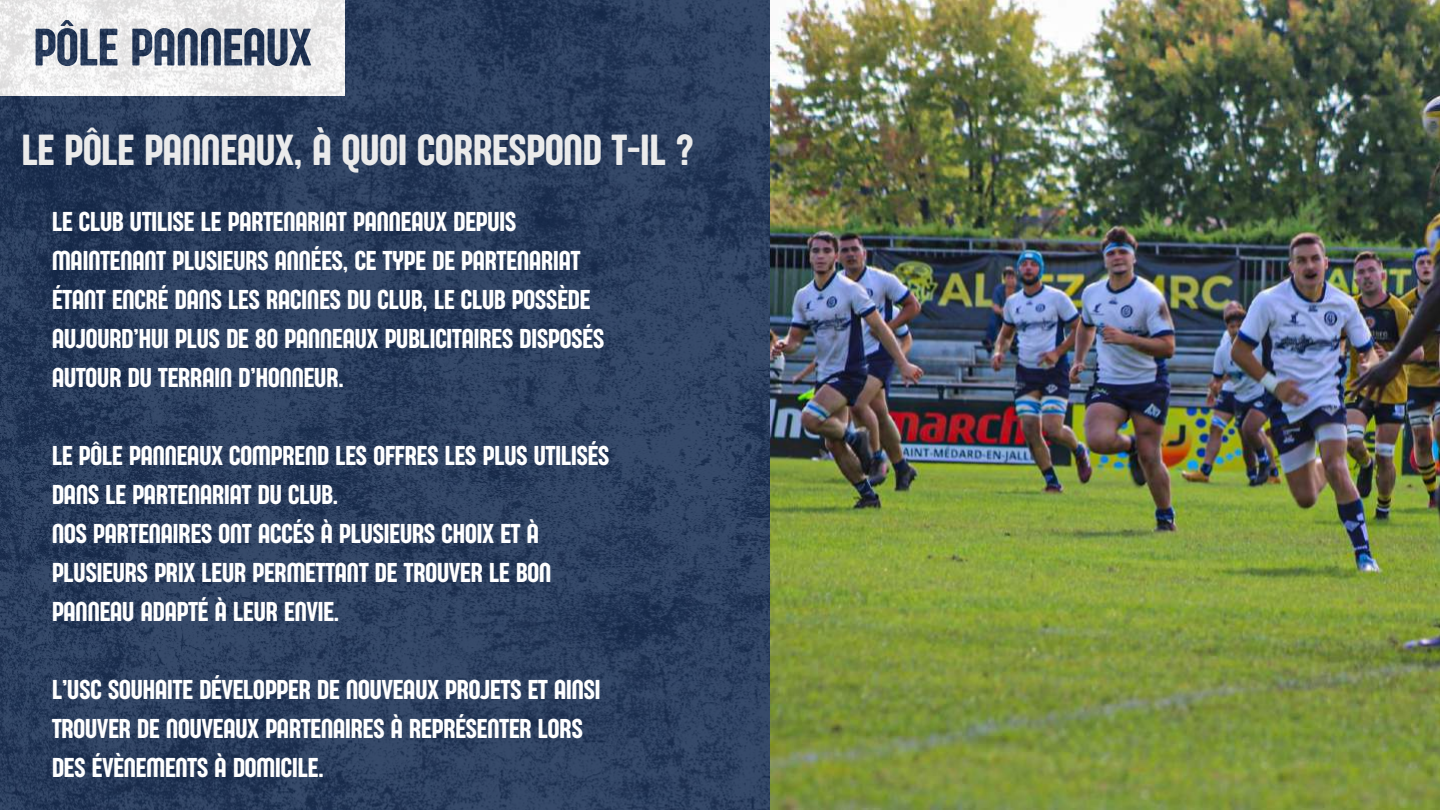
<style>
.page{position:relative;width:1440px;height:810px;background:#fff}
.page>*{position:absolute;margin:0;border:0;box-sizing:border-box;transform-origin:0 0}
.t1{font:54.5px "Sugo Pro Display";color:#152c51}
.t2{font:45px "Sugo Pro Display";color:#ebebeb}
.t3{font:28.2px/39px "Sugo Pro Display";color:#fff}
</style>
<div class="page">
<img style="left:0;top:0;width:770px;height:810px">
<img style="left:770px;top:0;width:670px;height:810px">
<h1 class="t1" style="left:34px;top:16px;width:279px">PÔLE PANNEAUX</h1>
<h2 class="t2" style="left:22px;top:124px;width:674px">LE PÔLE PANNEAUX, À QUOI CORRESPOND T-IL ?</h2>
<p class="t3" style="left:52px;top:202px;width:554px">LE CLUB UTILISE LE PARTENARIAT PANNEAUX DEPUIS MAINTENANT PLUSIEURS ANNÉES, CE TYPE DE PARTENARIAT ÉTANT ENCRÉ DANS LES RACINES DU CLUB, LE CLUB POSSÈDE AUJOURD’HUI PLUS DE 80 PANNEAUX PUBLICITAIRES DISPOSÉS AUTOUR DU TERRAIN D’HONNEUR.</p>
<p class="t3" style="left:52px;top:436px;width:559px">LE PÔLE PANNEAUX COMPREND LES OFFRES LES PLUS UTILISÉS DANS LE PARTENARIAT DU CLUB.<br>NOS PARTENAIRES ONT ACCÉS À PLUSIEURS CHOIX ET À PLUSIEURS PRIX LEUR PERMETTANT DE TROUVER LE BON PANNEAU ADAPTÉ À LEUR ENVIE.</p>
<p class="t3" style="left:52px;top:670px;width:550px">L’USC SOUHAITE DÉVELOPPER DE NOUVEAUX PROJETS ET AINSI<br>TROUVER DE NOUVEAUX PARTENAIRES À REPRÉSENTER LORS<br>DES ÉVÈNEMENTS À DOMICILE.</p>
</div>
